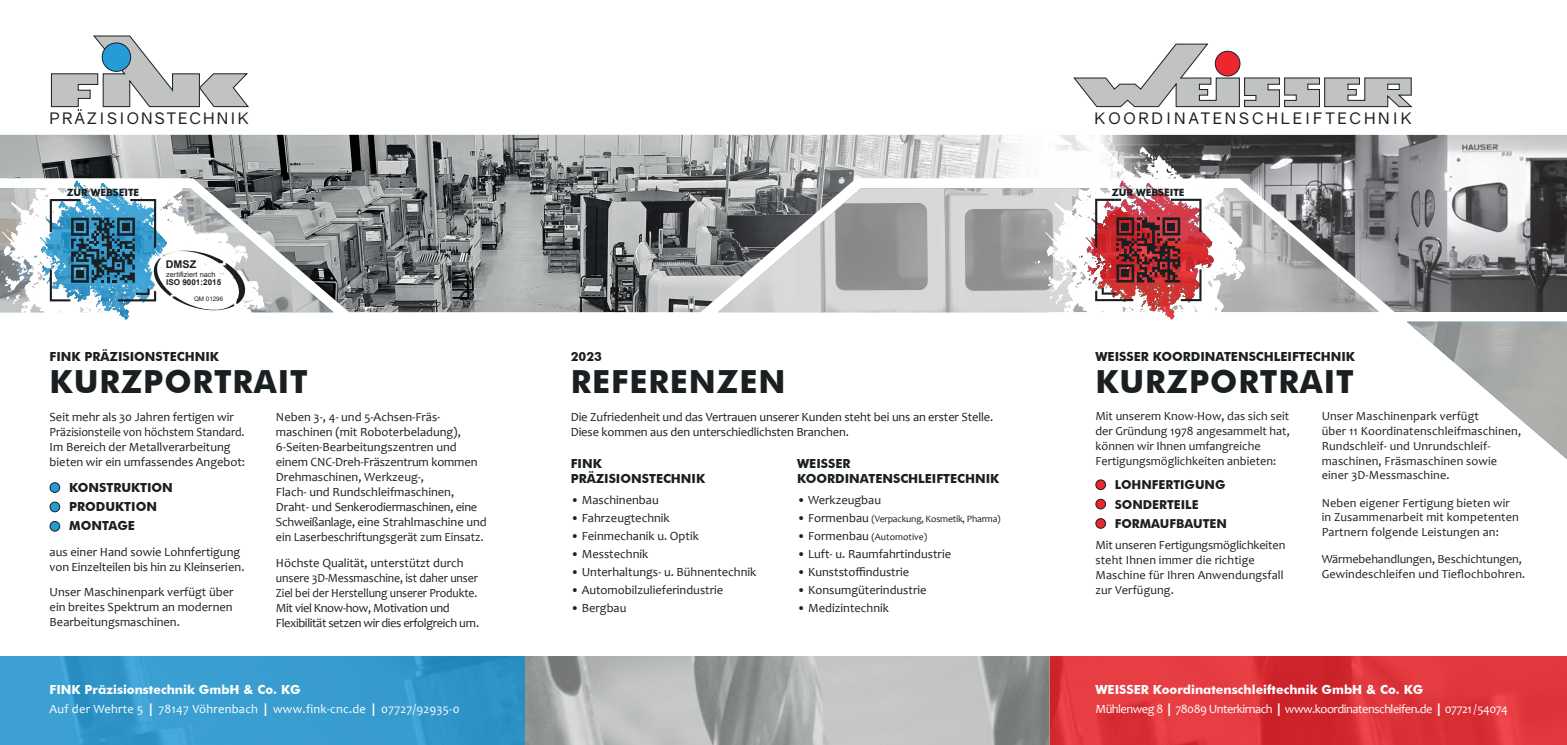
<style>
.page{position:relative;width:1567px;height:745px;background:#fff}
.page>*{position:absolute;margin:0;border:0;box-sizing:border-box;transform-origin:0 0}
.t1{font:700 31.88px "Futura BT";letter-spacing:.03em;color:#1a1f21}
.t2{font:15.88px "Gravity";letter-spacing:.17em;color:#1a1f21}
.t3{font:15.88px "Gravity";letter-spacing:.12em;color:#231f20}
.t4{font:12.5px/15px "Candara";color:#1a1f21}
.t5{font:700 12.5px/15px "Futura BT";color:#1a1f21}
.t6{font:700 12.5px "Futura BT";color:#fff}
.t7{font:12.5px "Candara";letter-spacing:-.04em;color:#fff}
.t8{font:12.5px "Candara";letter-spacing:.02em;color:#fff}
.t9{font:12.25px/14.8px "Candara";letter-spacing:.01em;color:#1a1f21}
.t10{font:12.25px/14.8px "Candara";letter-spacing:-.01em;color:#1a1f21}
.t11{font:700 12.25px/19.5px "Futura BT";color:#1a1f21}
.t12{font:700 10.62px "Arial";color:#1a1f21}
.t13{font:700 10px "Futura BT";color:#1a1f21}
.t14{font:9.75px "Candara";letter-spacing:-.02em;color:#1a1f21}
.t15{font:9.75px "Candara";color:#1a1f21}
.t16{font:700 8px "Arial";color:#1a1f21}
.t17{font:7.25px "Arial";color:#1a1f21}
.t18{font:6.25px "Arial";color:#1a1f21}
.s1{font-size:12.5px}
.s2{font-family:"Futura BT";font-weight:700}
</style>
<div class="page">
<img style="left:0;top:135px;width:718px;height:177px">
<img style="left:718px;top:135px;width:848px;height:177px">
<svg style="left:718px;top:188px;width:660px;height:124px;background:#a7a8a9"></svg>
<svg style="left:0;top:656px;width:524px;height:88px;background:#359acd"></svg>
<svg style="left:1049px;top:656px;width:517px;height:88px;background:#dd363c"></svg>
<svg style="left:1407px;top:321px;width:159px;height:138px"></svg>
<svg style="left:524px;top:656px;width:525px;height:88px;background:#adb0af"></svg>
<svg style="left:993px;top:135px;width:45px;height:45px"></svg>
<svg style="left:1038px;top:134px;width:115px;height:9px"></svg>
<svg style="left:51px;top:35px;width:198px;height:76px"></svg>
<svg style="left:1073px;top:43px;width:340px;height:64px"></svg>
<div style="left:50px;top:501px;width:10px;height:10px;background:#259bd7;border-radius:50%"></div>
<div style="left:50px;top:501px;width:10px;height:11px;border:1px solid #1a1f21;border-radius:50%"></div>
<svg style="left:50px;top:521px;width:10px;height:10px"></svg>
<div style="left:50px;top:520px;width:10px;height:11px;border:1px solid #1a1f21;border-radius:50%"></div>
<div style="left:50px;top:482px;width:10px;height:10px;background:#259bd7;border-radius:50%"></div>
<div style="left:50px;top:482px;width:10px;height:10px;border:1px solid #1a1f21;border-radius:50%"></div>
<div style="left:1095px;top:499px;width:10px;height:9px;background:#ee262d;border-radius:50%"></div>
<div style="left:1095px;top:498px;width:10px;height:11px;border:1px solid #1a1f21;border-radius:50%"></div>
<div style="left:1095px;top:518px;width:10px;height:10px;background:#ee262d;border-radius:50%"></div>
<div style="left:1095px;top:518px;width:10px;height:10px;border:1px solid #1a1f21;border-radius:50%"></div>
<div style="left:1095px;top:479px;width:10px;height:10px;background:#ee262d;border-radius:50%"></div>
<div style="left:1095px;top:479px;width:10px;height:10px;border:1px solid #1a1f21;border-radius:50%"></div>
<svg style="left:1034px;top:143px;width:211px;height:177px"></svg>
<div style="left:1121px;top:222px;width:7px;height:8px;background:#1a1f21"></div>
<div style="left:1167px;top:222px;width:7px;height:8px;background:#1a1f21"></div>
<div style="left:1121px;top:269px;width:7px;height:8px;background:#1a1f21"></div>
<svg style="left:0;top:142px;width:333px;height:178px"></svg>
<p class="t3" style="left:50px;top:109px;width:201px">PRAZISIONSTECHNIK</p>
<p class="t2" style="left:1094px;top:109px;width:319px">KOORDINATENSCHLEIFTECHNIK</p>
<p class="t13" style="left:67px;top:186px;width:74px">ZUR WEBSEITE</p>
<p class="t13" style="left:1111px;top:186px;width:74px">ZUR WEBSEITE</p>
<p class="t12" style="left:166px;top:256px;width:32px">DMSZ</p>
<p class="t17" style="left:166px;top:269px;width:51px">zertifiziert nach</p>
<p class="t16" style="left:166px;top:276px;width:57px">ISO 9001:2015</p>
<p class="t18" style="left:194px;top:294px;width:31px">QM 01296</p>
<p class="t5" style="left:50px;top:348px;width:171px">FINK PRÄZISIONSTECHNIK</p>
<p class="t5" style="left:570px;top:348px;width:33px">2023</p>
<p class="t5" style="left:1095px;top:348px;width:261px">WEISSER KOORDINATENSCHLEIFTECHNIK</p>
<h1 class="t1" style="left:50px;top:362px;width:260px">KURZPORTRAIT</h1>
<h1 class="t1" style="left:570px;top:362px;width:216px">REFERENZEN</h1>
<h1 class="t1" style="left:1095px;top:362px;width:260px">KURZPORTRAIT</h1>
<p class="t4" style="left:50px;top:408px;width:197px">Seit mehr als 30 Jahren fertigen wir Präzisionsteile von höchstem Standard.<br>Im Bereich der Metallverarbeitung bieten wir ein umfassendes Angebot:</p>
<p class="t5" style="left:69px;top:477px;width:105px;line-height:19px">KONSTRUKTION<br>PRODUKTION<br>MONTAGE</p>
<p class="t4" style="left:50px;top:544px;width:196px">aus einer Hand sowie Lohnfertigung von Einzelteilen bis hin zu Kleinserien.</p>
<p class="t4" style="left:50px;top:583px;width:185px;text-align:justify">Unser Maschinenpark verfügt über ein breites Spektrum an modernen Bearbeitungsmaschinen.</p>
<p class="t4" style="left:276px;top:408px;width:212px">Neben 3-, 4- und 5-Achsen-Fräs&shy;maschinen (mit Roboterbeladung), 6-Seiten-Bearbeitungszentren und einem CNC-Dreh-Fräszentrum kommen Drehmaschinen, Werkzeug-,<br>Flach- und Rundschleifmaschinen, Draht- und Senkerodiermaschinen, eine Schweißanlage, eine Strahlmaschine und ein Laserbeschriftungsgerät zum Einsatz.</p>
<p class="t4" style="left:276px;top:554px;width:205px">Höchste Qualität, unterstützt durch unsere 3D-Messmaschine, ist daher unser Ziel bei der Herstellung unserer Produkte.<br>Mit viel Know-how, Motivation und Flexibilität setzen wir dies erfolgreich um.</p>
<p class="t4" style="left:570px;top:408px;width:424px">Die Zufriedenheit und das Vertrauen unserer Kunden steht bei uns an erster Stelle.<br>Diese kommen aus den unterschiedlichsten Branchen.</p>
<p class="t5" style="left:570px;top:455px;width:136px">FINK<br>PRÄZISIONSTECHNIK</p>
<p class="t5" style="left:797px;top:455px;width:204px">WEISSER<br>KOORDINATENSCHLEIFTECHNIK</p>
<p class="t4" style="left:570px;top:492px;width:89px">• Maschinenbau</p>
<p class="t4" style="left:570px;top:510px;width:100px">• Fahrzeugtechnik</p>
<p class="t4" style="left:570px;top:528px;width:130px">• Feinmechanik u. Optik</p>
<p class="t4" style="left:570px;top:546px;width:79px">• Messtechnik</p>
<p class="t4" style="left:570px;top:564px;width:187px">• Unterhaltungs- u. Bühnentechnik</p>
<p class="t4" style="left:570px;top:582px;width:154px">• Automobilzulieferindustrie</p>
<p class="t4" style="left:570px;top:600px;width:57px">• Bergbau</p>
<p class="t4" style="left:797px;top:492px;width:85px">• Werkzeugbau</p>
<p class="t14" style="left:797px;top:512px;width:205px"><span class="s1">• Formenbau</span> (Verpackung, Kosmetik, Pharma)</p>
<p class="t15" style="left:797px;top:530px;width:132px"><span class="s1">• Formenbau</span> (Automotive)</p>
<p class="t4" style="left:797px;top:546px;width:156px">• Luft- u. Raumfahrtindustrie</p>
<p class="t4" style="left:797px;top:564px;width:114px">• Kunststoffindustrie</p>
<p class="t4" style="left:797px;top:582px;width:131px">• Konsumgüterindustrie</p>
<p class="t4" style="left:797px;top:600px;width:93px">• Medizintechnik</p>
<p class="t9" style="left:1095px;top:408px;width:196px">Mit unserem Know-How, das sich seit der Gründung 1978 angesammelt hat, können wir Ihnen umfangreiche Fertigungsmöglichkeiten anbieten:</p>
<p class="t11" style="left:1114px;top:475px;width:114px">LOHNFERTIGUNG<br>SONDERTEILE<br>FORMAUFBAUTEN</p>
<p class="t9" style="left:1095px;top:537px;width:191px">Mit unseren Fertigungsmöglichkeiten steht Ihnen immer die richtige<br>Maschine für Ihren Anwendungsfall zur Verfügung.</p>
<p class="t9" style="left:1321px;top:408px;width:201px">Unser Maschinenpark verfügt<br>über 11 Koordinatenschleifmaschinen,<br>Rundschleif- und Unrundschleif&shy;maschinen, Fräsmaschinen sowie einer 3D-Messmaschine.</p>
<p class="t9" style="left:1321px;top:494px;width:199px">Neben eigener Fertigung bieten wir in Zusammenarbeit mit kompetenten<br>Partnern folgende Leistungen an:</p>
<p class="t10" style="left:1321px;top:551px;width:205px">Wärmebehandlungen, Beschichtungen,<br>Gewindeschleifen und Tieflochbohren.</p>
<p class="t6" style="left:50px;top:681px;width:252px">FINK Präzisionstechnik GmbH &amp; Co. KG</p>
<p class="t8" style="left:50px;top:700px;width:411px">Auf der Wehrte 5 <span class="s2">|</span> 78147 Vöhrenbach <span class="s2">|</span> www.fink-cnc.de <span class="s2">|</span> 07727/92935-0</p>
<p class="t6" style="left:1095px;top:681px;width:329px">WEISSER Koordinatenschleiftechnik GmbH &amp; Co. KG</p>
<p class="t7" style="left:1095px;top:700px;width:414px">Mühlenweg 8 <span class="s2">|</span> 78089 Unterkirnach <span class="s2">|</span> www.koordinatenschleifen.de <span class="s2">|</span> 07721 /54074</p>
</div>
